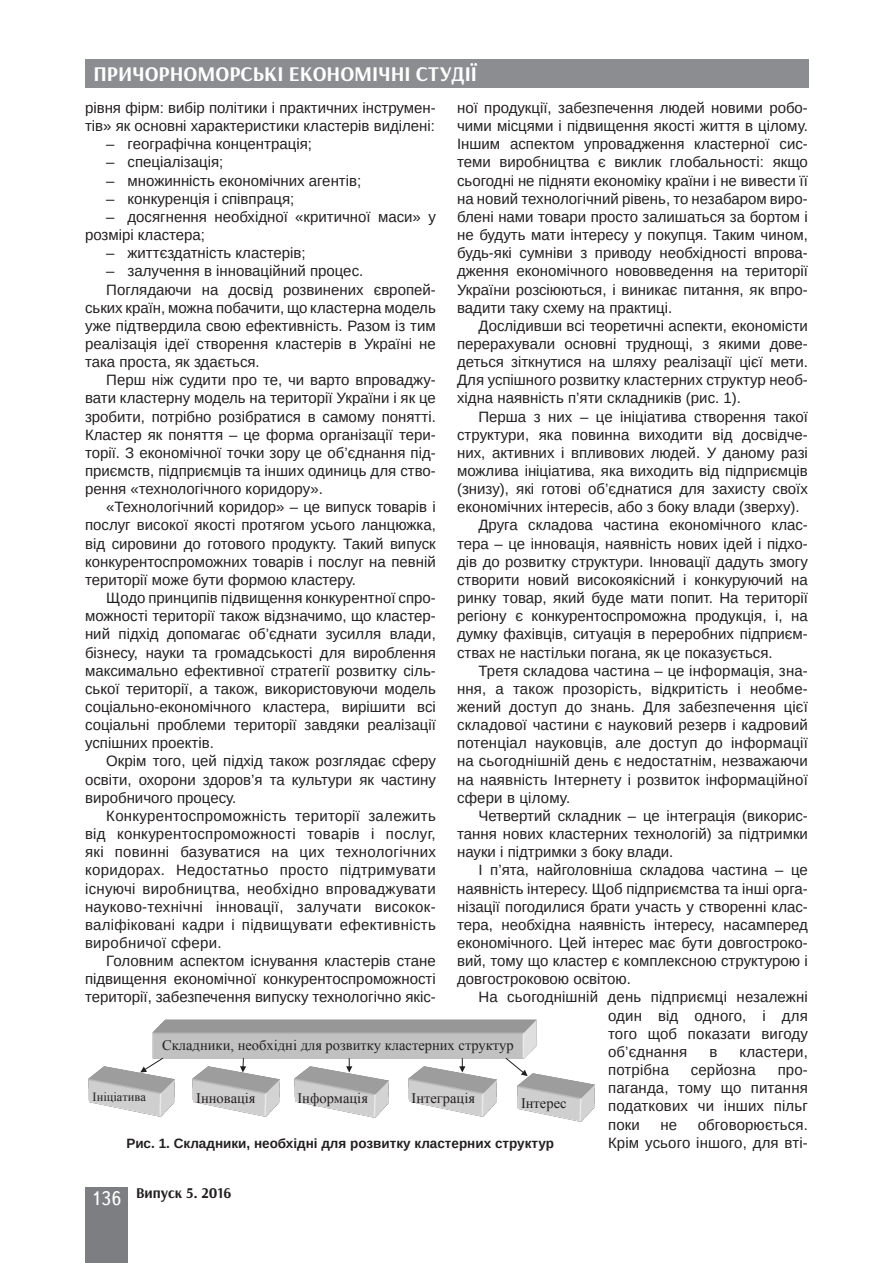
<style>
.page{position:relative;width:893px;height:1263px;background:#fff}
.page>*{position:absolute;margin:0;border:0;box-sizing:border-box;transform-origin:0 0}
.t1{font:700 21px "Arsenal";color:#fff}
.Текст_основной{font:15px/18.1px "Arimo";color:#231f20;text-align:justify}
.t2{font:700 15px "Arsenal";color:#231f20}
.t3{font:14.55px "Times New Roman";color:#231f20}
.Рисунок{font:700 13.5px "Arimo";color:#231f20}
.t4{font:12.45px "Times New Roman";color:#231f20}
.s1{font-family:"Ukrainian Text";font-weight:400;font-size:19.5px;color:#fff}
</style>
<div class="page">
<div style="left:85px;top:59px;width:723px;height:29px;background:#8b8d90"></div>
<div style="left:85px;top:1186px;width:43px;height:76px;background:#7c7e81"></div>
<img style="left:152px;top:1019px;width:385px;height:39px">
<div style="left:153px;top:1036px;width:370px;height:18px;background:#c1c1c1"></div>
<img style="left:88px;top:1066px;width:87px;height:51px">
<img style="left:88px;top:1089px;width:75px;height:17px">
<img style="left:192px;top:1066px;width:88px;height:51px">
<img style="left:192px;top:1089px;width:75px;height:17px">
<img style="left:294px;top:1066px;width:95px;height:52px">
<img style="left:294px;top:1089px;width:83px;height:17px">
<img style="left:408px;top:1066px;width:89px;height:51px">
<img style="left:408px;top:1089px;width:77px;height:17px">
<img style="left:517px;top:1073px;width:78px;height:49px">
<img style="left:517px;top:1095px;width:65px;height:17px">
<svg style="left:140px;top:1057px;width:24px;height:15px"></svg>
<svg style="left:240px;top:1058px;width:6px;height:14px"></svg>
<svg style="left:346px;top:1058px;width:6px;height:14px"></svg>
<svg style="left:459px;top:1058px;width:6px;height:14px"></svg>
<svg style="left:505px;top:1057px;width:23px;height:19px"></svg>
<h1 class="t1" style="left:94px;top:61px;width:385px">ПРИЧОРНОМОРСЬКІ ЕКОНОМІЧНІ СТУДІЇ</h1>
<p class="Текст_основной" style="left:457px;top:99px;width:352px">ної продукції, забезпечення людей новими робо&shy;чими місцями і підвищення якості життя в цілому.<br>Іншим аспектом упровадження кластерної сис&shy;теми виробництва є виклик глобальності: якщо сьогодні не підняти економіку країни і не вивести її на новий технологічний рівень, то незабаром виро&shy;блені нами товари просто залишаться за бортом і не будуть мати інтересу у покупця. Таким чином, будь-які сумніви з приводу необхідності впрова&shy;дження економічного нововведення на території України розсіюються, і виникає питання, як впро&shy;вадити таку схему на практиці.</p>
<p class="Текст_основной" style="left:457px;top:317px;width:352px;text-indent:21px">Дослідивши всі теоретичні аспекти, економісти перерахували основні труднощі, з якими дове&shy;деться зіткнутися на шляху реалізації цієї мети.<br>Для успішного розвитку кластерних структур необ&shy;хідна наявність п’яти складників (рис. 1).</p>
<p class="Текст_основной" style="left:457px;top:407px;width:352px;text-indent:21px">Перша з них – це ініціатива створення такої структури, яка повинна виходити від досвідче&shy;них, активних і впливових людей. У даному разі можлива ініціатива, яка виходить від підприємців (знизу), які готові об’єднатися для захисту своїх економічних інтересів, або з боку влади (зверху).</p>
<p class="Текст_основной" style="left:457px;top:516px;width:352px;text-indent:21px">Друга складова частина економічного клас&shy;тера – це інновація, наявність нових ідей і підхо&shy;дів до розвитку структури. Інновації дадуть змогу створити новий високоякісний і конкуруючий на ринку товар, який буде мати попит. На території регіону є конкурентоспроможна продукція, і, на думку фахівців, ситуація в переробних підприєм&shy;ствах не настільки погана, як це показується.</p>
<p class="Текст_основной" style="left:457px;top:661px;width:352px;text-indent:21px">Третя складова частина – це інформація, зна&shy;ння, а також прозорість, відкритість і необме&shy;жений доступ до знань. Для забезпечення цієї складової частини є науковий резерв і кадровий потенціал науковців, але доступ до інформації на сьогоднішній день є недостатнім, незважаючи на наявність Інтернету і розвиток інформаційної сфери в цілому.</p>
<p class="Текст_основной" style="left:457px;top:807px;width:352px;text-indent:21px">Четвертий складник – це інтеграція (викорис&shy;тання нових кластерних технологій) за підтримки науки і підтримки з боку влади.</p>
<p class="Текст_основной" style="left:457px;top:861px;width:352px;text-indent:21px">І п’ята, найголовніша складова частина – це наявність інтересу. Щоб підприємства та інші орга&shy;нізації погодилися брати участь у створенні клас&shy;тера, необхідна наявність інтересу, насамперед економічного. Цей інтерес має бути довгостроко&shy;вий, тому що кластер є комплексною структурою і довгостроковою освітою.</p>
<p class="Текст_основной" style="left:608px;top:988px;width:201px;text-indent:-130px">На сьогоднішній день підприємці незалежні один від одного, і для того щоб показати вигоду об’єднання</p>
<p class="Текст_основной" style="left:85px;top:99px;width:352px">рівня фірм: вибір політики і практичних інструмен&shy;тів» як основні характеристики кластерів виділені:</p>
<p class="Текст_основной" style="left:106px;top:135px;width:207px">– географічна концентрація;</p>
<p class="Текст_основной" style="left:106px;top:153px;width:119px">– спеціалізація;</p>
<p class="Текст_основной" style="left:106px;top:171px;width:256px">– множинність економічних агентів;</p>
<p class="Текст_основной" style="left:106px;top:190px;width:189px">– конкуренція і співпраця;</p>
<p class="Текст_основной" style="left:85px;top:208px;width:352px;text-indent:21px">– досягнення необхідної «критичної маси» у розмірі кластера;</p>
<p class="Текст_основной" style="left:106px;top:244px;width:201px">– життєздатність кластерів;</p>
<p class="Текст_основной" style="left:106px;top:262px;width:259px">– залучення в інноваційний процес.</p>
<p class="Текст_основной" style="left:85px;top:280px;width:352px;text-indent:21px">Поглядаючи на досвід розвинених європей&shy;ських країн, можна побачити, що кластерна модель уже підтвердила свою ефективність. Разом із тим реалізація ідеї створення кластерів в Україні не така проста, як здається.</p>
<p class="Текст_основной" style="left:85px;top:371px;width:352px;text-indent:21px">Перш ніж судити про те, чи варто впроваджу&shy;вати кластерну модель на території України і як це зробити, потрібно розібратися в самому понятті.<br>Кластер як поняття – це форма організації тери&shy;торії. З економічної точки зору це об’єднання під&shy;приємств, підприємців та інших одиниць для ство&shy;рення «технологічного коридору».</p>
<p class="Текст_основной" style="left:85px;top:498px;width:352px;text-indent:21px">«Технологічний коридор» – це випуск товарів і послуг високої якості протягом усього ланцюжка, від сировини до готового продукту. Такий випуск конкурентоспроможних товарів і послуг на певній території може бути формою кластеру.</p>
<p class="Текст_основной" style="left:85px;top:589px;width:352px;text-indent:21px">Щодо принципів підвищення конкурентної спро&shy;можності території також відзначимо, що кластер&shy;ний підхід допомагає об’єднати зусилля влади, бізнесу, науки та громадськості для вироблення максимально ефективної стратегії розвитку сіль&shy;ської території, а також, використовуючи модель соціально-економічного кластера, вирішити всі соціальні проблеми території завдяки реалізації успішних проектів.</p>
<p class="Текст_основной" style="left:85px;top:752px;width:352px;text-indent:21px">Окрім того, цей підхід також розглядає сферу освіти, охорони здоров’я та культури як частину виробничого процесу.</p>
<p class="Текст_основной" style="left:85px;top:807px;width:352px;text-indent:21px">Конкурентоспроможність території залежить від конкурентоспроможності товарів і послуг, які повинні базуватися на цих технологічних коридорах. Недостатньо просто підтримувати існуючі виробництва, необхідно впроваджувати науково-технічні інновації, залучати високок&shy;валіфіковані кадри і підвищувати ефективність виробничої сфери.</p>
<p class="Текст_основной" style="left:85px;top:952px;width:352px;text-indent:21px">Головним аспектом існування кластерів стане підвищення економічної конкурентоспроможності території, забезпечення випуску технологічно якіс-</p>
<p class="t3" style="left:162px;top:1035px;width:353px">Складники, необхідні для розвитку кластерних структур</p>
<p class="Текст_основной" style="left:709px;top:1043px;width:9px">в</p>
<p class="Текст_основной" style="left:739px;top:1043px;width:70px">кластери,</p>
<p class="t4" style="left:93px;top:1088px;width:55px">Ініціатива</p>
<p class="t3" style="left:196px;top:1088px;width:61px">Інновація</p>
<p class="t3" style="left:297px;top:1088px;width:72px">Інформація</p>
<p class="t3" style="left:412px;top:1088px;width:65px">Інтеграція</p>
<p class="t3" style="left:521px;top:1094px;width:47px">Інтерес</p>
<p class="Рисунок" style="left:126px;top:1134px;width:429px">Рис. 1. Складники, необхідні для розвитку кластерних структур</p>
<p class="t2" style="left:91px;top:1183px;width:142px"><span class="s1">136</span> Випуск 5. 2016</p>
<p class="Текст_основной" style="left:608px;top:1061px;width:62px">потрібна</p>
<p class="Текст_основной" style="left:691px;top:1061px;width:67px">серйозна</p>
<p class="Текст_основной" style="left:608px;top:1061px;width:201px;text-indent:170px">про&shy;паганда, тому що питання податкових чи інших пільг поки</p>
<p class="Текст_основной" style="left:608px;top:1115px;width:201px;text-align:right">обговорюється.<br>Крім усього іншого, для вті-</p>
<p class="Текст_основной" style="left:660px;top:1115px;width:18px">не</p>
</div>
